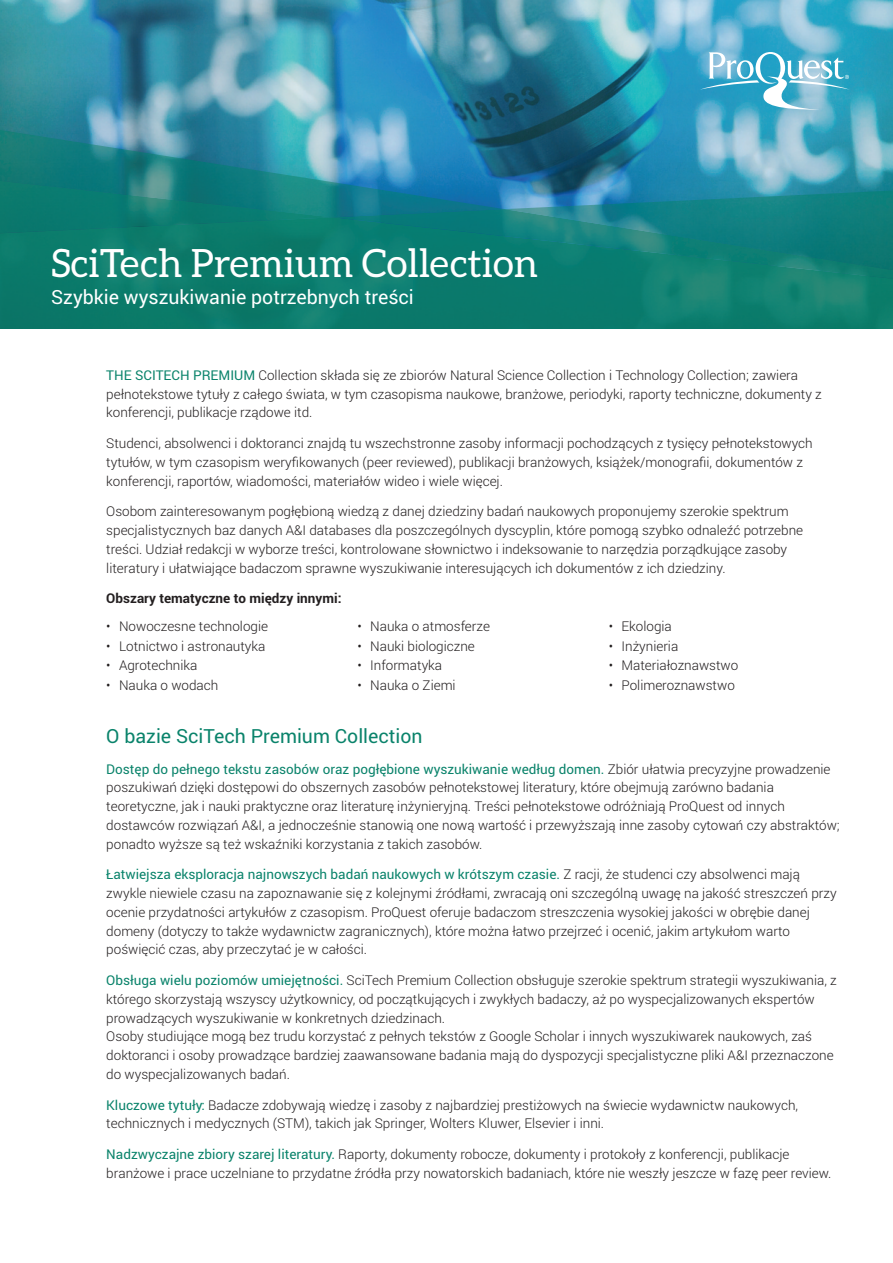
<style>
.page{position:relative;width:893px;height:1263px;background:#fff}
.page>*{position:absolute;margin:0;border:0;box-sizing:border-box;transform-origin:0 0}
.t1{font:39px "Aleo";color:#fff}
.t2{font:19.5px "Roboto";color:#fff}
.t3{font:19.5px "Roboto";color:#0a836b}
.t4{font:300 13.5px/18.8px "Roboto";color:#231f20}
.t5{font:700 13.5px "Roboto";color:#231f20}
.s1{font-weight:400;color:#0a836b}
</style>
<div class="page">
<img style="left:0;top:0;width:893px;height:191px">
<img style="left:504px;top:191px;width:389px;height:18px">
<img style="left:0;top:130px;width:504px;height:79px">
<img style="left:333px;top:209px;width:560px;height:8px">
<img style="left:0;top:181px;width:333px;height:36px">
<img style="left:0;top:217px;width:893px;height:112px">
<svg style="left:700px;top:52px;width:150px;height:58px;background:#69bad4"></svg>
<h1 class="t1" style="left:51px;top:240px;width:489px">SciTech Premium Collection</h1>
<h2 class="t2" style="left:51px;top:286px;width:364px">Szybkie wyszukiwanie potrzebnych treści</h2>
<p class="t4" style="left:106px;top:366px;width:717px"><span class="s1">THE SCITECH PREMIUM</span> Collection składa się ze zbiorów Natural Science Collection i Technology Collection; zawiera pełnotekstowe tytuły z całego świata, w tym czasopisma naukowe, branżowe, periodyki, raporty techniczne, dokumenty z konferencji, publikacje rządowe itd.</p>
<p class="t4" style="left:106px;top:434px;width:708px">Studenci, absolwenci i doktoranci znajdą tu wszechstronne zasoby informacji pochodzących z tysięcy pełnotekstowych tytułów, w tym czasopism weryfikowanych (peer reviewed), publikacji branżowych, książek/monografii, dokumentów z konferencji, raportów, wiadomości, materiałów wideo i wiele więcej.</p>
<p class="t4" style="left:106px;top:502px;width:698px">Osobom zainteresowanym pogłębioną wiedzą z danej dziedziny badań naukowych proponujemy szerokie spektrum specjalistycznych baz danych A&amp;I databases dla poszczególnych dyscyplin, które pomogą szybko odnaleźć potrzebne treści. Udział redakcji w wyborze treści, kontrolowane słownictwo i indeksowanie to narzędzia porządkujące zasoby literatury i ułatwiające badaczom sprawne wyszukiwanie interesujących ich dokumentów z ich dziedziny.</p>
<p class="t5" style="left:106px;top:591px;width:237px">Obszary tematyczne to między innymi:</p>
<p class="t4" style="left:106px;top:617px;width:163px">• Nowoczesne technologie</p>
<p class="t4" style="left:106px;top:637px;width:161px">• Lotnictwo i astronautyka</p>
<p class="t4" style="left:106px;top:656px;width:93px">• Agrotechnika</p>
<p class="t4" style="left:106px;top:676px;width:114px">• Nauka o wodach</p>
<p class="t4" style="left:357px;top:617px;width:134px">• Nauka o atmosferze</p>
<p class="t4" style="left:357px;top:637px;width:119px">• Nauki biologiczne</p>
<p class="t4" style="left:357px;top:656px;width:86px">• Informatyka</p>
<p class="t4" style="left:357px;top:676px;width:100px">• Nauka o Ziemi</p>
<p class="t4" style="left:609px;top:617px;width:65px">• Ekologia</p>
<p class="t4" style="left:609px;top:637px;width:71px">• Inżynieria</p>
<p class="t4" style="left:609px;top:656px;width:131px">• Materiałoznawstwo</p>
<p class="t4" style="left:609px;top:676px;width:128px">• Polimeroznawstwo</p>
<h2 class="t3" style="left:106px;top:725px;width:318px">O bazie SciTech Premium Collection</h2>
<p class="t4" style="left:106px;top:759px;width:735px"><span class="s1">Dostęp do pełnego tekstu zasobów oraz pogłębione wyszukiwanie według domen.</span> Zbiór ułatwia precyzyjne prowadzenie poszukiwań dzięki dostępowi do obszernych zasobów pełnotekstowej literatury, które obejmują zarówno badania teoretyczne, jak i nauki praktyczne oraz literaturę inżynieryjną. Treści pełnotekstowe odróżniają ProQuest od innych dostawców rozwiązań A&amp;I, a jednocześnie stanowią one nową wartość i przewyższają inne zasoby cytowań czy abstraktów; ponadto wyższe są też wskaźniki korzystania z takich zasobów.</p>
<p class="t4" style="left:106px;top:865px;width:732px"><span class="s1">Łatwiejsza eksploracja najnowszych badań naukowych w krótszym czasie.</span> Z racji, że studenci czy absolwenci mają zwykle niewiele czasu na zapoznawanie się z kolejnymi źródłami, zwracają oni szczególną uwagę na jakość streszczeń przy ocenie przydatności artykułów z czasopism. ProQuest oferuje badaczom streszczenia wysokiej jakości w obrębie danej domeny (dotyczy to także wydawnictw zagranicznych), które można łatwo przejrzeć i ocenić, jakim artykułom warto poświęcić czas, aby przeczytać je w całości.</p>
<p class="t4" style="left:106px;top:971px;width:732px"><span class="s1">Obsługa wielu poziomów umiejętności.</span> SciTech Premium Collection obsługuje szerokie spektrum strategii wyszukiwania, z którego skorzystają wszyscy użytkownicy, od początkujących i zwykłych badaczy, aż po wyspecjalizowanych ekspertów prowadzących wyszukiwanie w konkretnych dziedzinach.<br>Osoby studiujące mogą bez trudu korzystać z pełnych tekstów z Google Scholar i innych wyszukiwarek naukowych, zaś doktoranci i osoby prowadzące bardziej zaawansowane badania mają do dyspozycji specjalistyczne pliki A&amp;I przeznaczone do wyspecjalizowanych badań.</p>
<p class="t4" style="left:106px;top:1095px;width:693px"><span class="s1">Kluczowe tytuły:</span> Badacze zdobywają wiedzę i zasoby z najbardziej prestiżowych na świecie wydawnictw naukowych, technicznych i medycznych (STM), takich jak Springer, Wolters Kluwer, Elsevier i inni.</p>
<p class="t4" style="left:106px;top:1145px;width:727px"><span class="s1">Nadzwyczajne zbiory szarej literatury.</span> Raporty, dokumenty robocze, dokumenty i protokoły z konferencji, publikacje branżowe i prace uczelniane to przydatne źródła przy nowatorskich badaniach, które nie weszły jeszcze w fazę peer review.</p>
</div>
